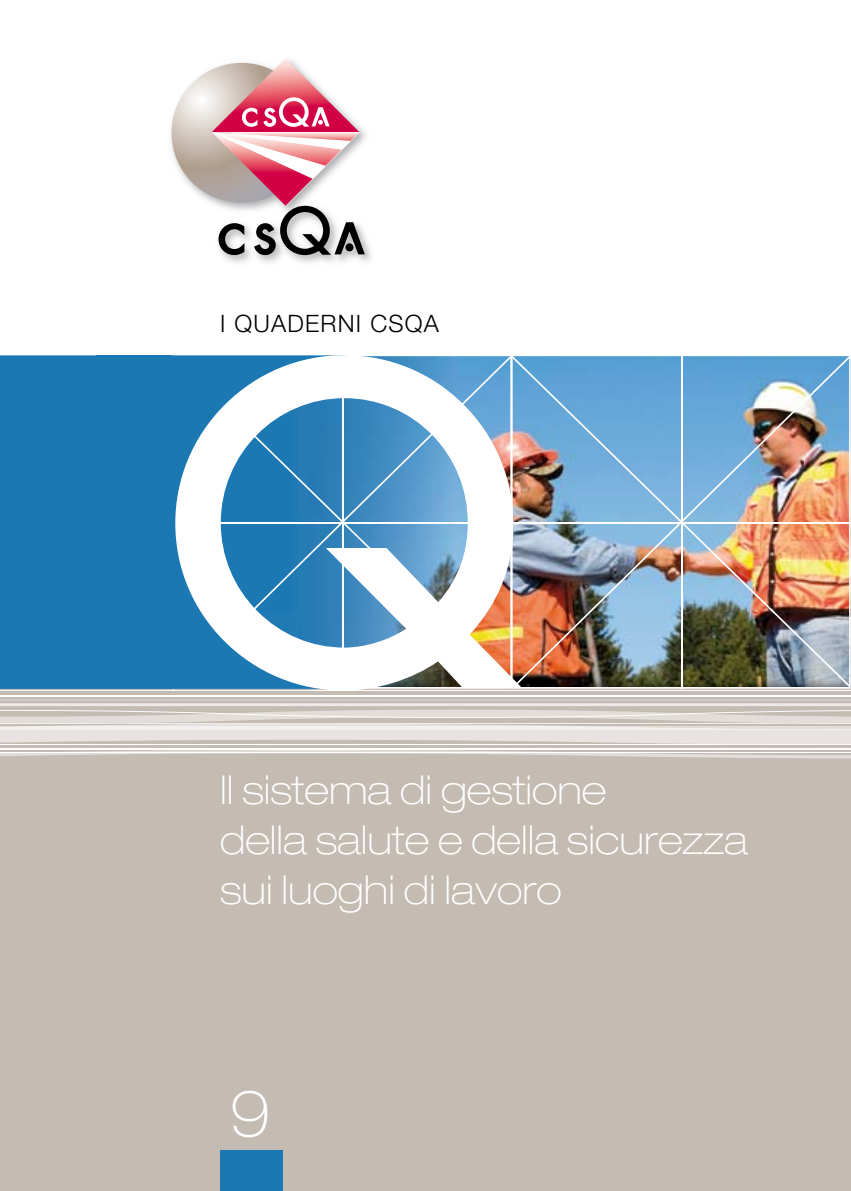
<style>
.page{position:relative;width:851px;height:1191px;background:#fff}
.page>*{position:absolute;margin:0;border:0;box-sizing:border-box;transform-origin:0 0}
.t1{font:100 expanded 63.4px "Helvetica Neue";color:#fff}
.t2{font:100 expanded 40px/50px "Helvetica Neue";color:#fff}
.t3{font:300 24px "Helvetica Neue";letter-spacing:.05em;color:#000}
</style>
<div class="page">
<div style="left:0;top:689px;width:850px;height:502px;background:#c4bbb2"></div>
<img style="left:171px;top:71px;width:201px;height:192px">
<svg style="left:171px;top:63px;width:140px;height:140px;background:#d2c8c0"></svg>
<svg style="left:212px;top:58px;width:153px;height:197px"></svg>
<hr style="left:0;top:703px;width:850px;height:3px;background:#eeeae8">
<hr style="left:0;top:694px;width:850px;height:2px;background:#fff">
<hr style="left:0;top:690px;width:850px;height:1px;background:#fff">
<hr style="left:0;top:699px;width:850px;height:1px;background:#e2ddd8">
<svg style="left:0;top:709px;width:850px;height:49px"></svg>
<hr style="left:0;top:752px;width:850px;height:1px;background:#fff">
<div style="left:220px;top:1150px;width:62px;height:41px;background:#1b78b3"></div>
<img style="left:522px;top:356px;width:328px;height:331px">
<hr style="left:511px;top:521px;width:339px;height:2px;background:#fff">
<hr style="left:680px;top:355px;width:2px;height:333px;background:#fff">
<div style="left:0;top:355px;width:175px;height:334px;background:#1b78b3"></div>
<svg style="left:175px;top:355px;width:347px;height:335px"></svg>
<p class="t3" style="left:220px;top:309px;width:220px">I QUADERNI CSQA</p>
<p class="t2" style="left:220px;top:764px;width:529px">Il sistema di gestione<br>della salute e della sicurezza sui luoghi di lavoro</p>
<h1 class="t1" style="left:229px;top:1076px;width:43px">9</h1>
</div>
